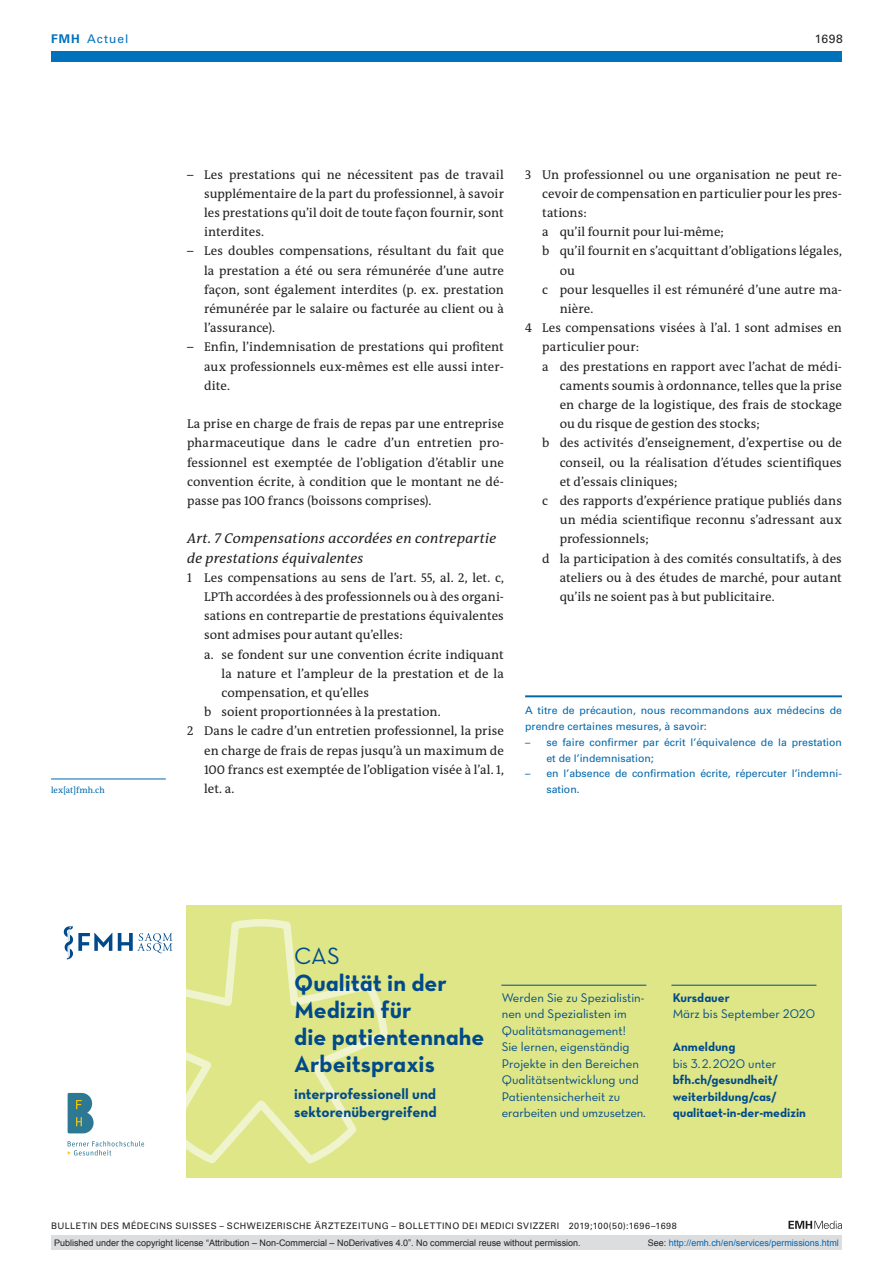
<style>
.page{position:relative;width:893px;height:1263px;background:#fff}
.page>*{position:absolute;margin:0;border:0;box-sizing:border-box;transform-origin:0 0}
.t1{font:24px/27px "Neutra Text Bold Alt";color:#004a8b}
.t2{font:24px "Neutra Text";color:#004a8b}
.t3{font:15px/18px "Neutra Text Bold Alt";color:#004a8b}
.t4{font:italic 14.25px/19.2px "The Antiqua B W5 Plain";letter-spacing:.015em;color:#231f20}
.t5{font:12.75px/19.2px "The Antiqua B W5 Plain";letter-spacing:.005em;color:#231f20;text-align:justify}
.t6{font:12.75px/16.5px "Neutra Text Book Alt";color:#004a8b}
.t7{font:12.75px/16.5px "Neutra Text Bold Alt";color:#004a8b}
.t8{font:12px "Univers LT Std";letter-spacing:.085em;color:#0072bc}
.t9{font:12px "Univers LT Std";color:#231f20}
.t10{font:10.5px/15.8px "Univers LT Std";color:#0067aa}
.t11{font:9px "Arial";color:#231f20}
.t12{font:9px "Univers LT Std";letter-spacing:.05em;color:#231f20}
.t13{font:9px "Arial";color:#0166b3}
.t14{font:8.7px "The Antiqua B W5 Plain";letter-spacing:.02em;color:#0067aa}
.s1{font-weight:700}
.s2{color:#231f20}
</style>
<div class="page">
<svg style="left:788px;top:1221px;width:54px;height:8px"></svg>
<hr style="left:525px;top:695px;width:317px;height:2px;background:#0067aa">
<div style="left:186px;top:905px;width:656px;height:272px;background:#dee687"></div>
<svg style="left:186px;top:919px;width:202px;height:245px"></svg>
<hr style="left:501px;top:985px;width:145px;height:1px;background:#004a8b">
<hr style="left:671px;top:985px;width:145px;height:1px;background:#004a8b">
<svg style="left:64px;top:926px;width:48px;height:33px"></svg>
<svg style="left:118px;top:933px;width:54px;height:20px"></svg>
<svg style="left:68px;top:1093px;width:26px;height:40px"></svg>
<svg style="left:68px;top:1141px;width:76px;height:14px"></svg>
<hr style="left:51px;top:779px;width:115px;height:1px;background:#0067aa">
<div style="left:51px;top:51px;width:791px;height:11px;background:#0072bc"></div>
<div style="left:51px;top:1235px;width:791px;height:15px;background:#dcdddf"></div>
<p class="t8" style="left:51px;top:31px;width:79px"><span class="s1">FMH</span> Actuel</p>
<p class="t9" style="left:815px;top:31px;width:30px">1698</p>
<p class="t14" style="left:51px;top:784px;width:55px">lex[at]fmh.ch</p>
<p class="t5" style="left:204px;top:165px;width:301px;text-indent:-17px">– Les prestations qui ne nécessitent pas de travail supplémentaire de la part du professionnel, à savoir les prestations qu’il doit de toute façon fournir, sont interdites.</p>
<p class="t5" style="left:204px;top:242px;width:301px;text-indent:-17px">– Les doubles compensations, résultant du fait que la prestation a été ou sera rémunérée d’une autre façon, sont également interdites (p. ex. prestation rémunérée par le salaire ou facturée au client ou à l’assurance).</p>
<p class="t5" style="left:204px;top:338px;width:301px;text-indent:-17px">– Enfin, l’indemnisation de prestations qui profitent aux professionnels eux-mêmes est elle aussi inter&shy;dite.</p>
<p class="t5" style="left:187px;top:414px;width:318px">La prise en charge de frais de repas par une entreprise pharmaceutique dans le cadre d’un entretien pro&shy;fessionnel est exemptée de l’obligation d’établir une convention écrite, à condition que le montant ne dé&shy;passe pas 100 francs (boissons comprises).</p>
<p class="t4" style="left:187px;top:529px;width:311px">Art. 7 Compensations accordées en contrepartie de prestations équivalentes</p>
<p class="t5" style="left:187px;top:568px;width:318px">1 Les compensations au sens de l’art. 55, al. 2, let. c,</p>
<p class="t5" style="left:204px;top:587px;width:301px">LPTh accordées à des professionnels ou à des organi-</p>
<p class="t5" style="left:204px;top:606px;width:301px">sations en contrepartie de prestations équivalentes</p>
<p class="t5" style="left:204px;top:626px;width:200px">sont admises pour autant qu’elles:</p>
<p class="t5" style="left:204px;top:645px;width:301px">a. se fondent sur une convention écrite indiquant</p>
<p class="t5" style="left:222px;top:664px;width:284px">la nature et l’ampleur de la prestation et de la</p>
<p class="t5" style="left:222px;top:683px;width:149px">compensation, et qu’elles</p>
<p class="t5" style="left:204px;top:702px;width:238px">b soient proportionnées à la prestation.</p>
<p class="t5" style="left:187px;top:722px;width:318px">2 Dans le cadre d’un entretien professionnel, la prise</p>
<p class="t5" style="left:204px;top:741px;width:301px">en charge de frais de repas jusqu’à un maximum de</p>
<p class="t5" style="left:204px;top:760px;width:301px">100 francs est exemptée de l’obligation visée à l’al. 1,</p>
<p class="t5" style="left:204px;top:779px;width:32px">let. a.</p>
<p class="t5" style="left:525px;top:165px;width:318px">3 Un professionnel ou une organisation ne peut re-</p>
<p class="t5" style="left:542px;top:184px;width:301px">cevoir de compensation en particulier pour les pres-</p>
<p class="t5" style="left:542px;top:203px;width:46px">tations:</p>
<p class="t5" style="left:542px;top:222px;width:183px">a qu’il fournit pour lui-même;</p>
<p class="t5" style="left:542px;top:242px;width:301px">b qu’il fournit en s’acquittant d’obligations légales,</p>
<p class="t5" style="left:560px;top:261px;width:17px">ou</p>
<p class="t5" style="left:542px;top:280px;width:301px">c pour lesquelles il est rémunéré d’une autre ma-</p>
<p class="t5" style="left:560px;top:299px;width:35px">nière.</p>
<p class="t5" style="left:525px;top:318px;width:318px">4 Les compensations visées à l’al. 1 sont admises en</p>
<p class="t5" style="left:542px;top:338px;width:99px">particulier pour:</p>
<p class="t5" style="left:542px;top:357px;width:301px">a des prestations en rapport avec l’achat de médi-</p>
<p class="t5" style="left:560px;top:376px;width:284px">caments soumis à ordonnance, telles que la prise</p>
<p class="t5" style="left:560px;top:395px;width:284px">en charge de la logistique, des frais de stockage</p>
<p class="t5" style="left:560px;top:414px;width:202px">ou du risque de gestion des stocks;</p>
<p class="t5" style="left:542px;top:434px;width:301px">b des activités d’enseignement, d’expertise ou de</p>
<p class="t5" style="left:560px;top:453px;width:284px">conseil, ou la réalisation d’études scientifiques</p>
<p class="t5" style="left:560px;top:472px;width:119px">et d’essais cliniques;</p>
<p class="t5" style="left:542px;top:491px;width:301px">c des rapports d’expérience pratique publiés dans</p>
<p class="t5" style="left:560px;top:510px;width:284px">un média scientifique reconnu s’adressant aux</p>
<p class="t5" style="left:560px;top:530px;width:91px">professionnels;</p>
<p class="t5" style="left:542px;top:549px;width:301px">d la participation à des comités consultatifs, à des</p>
<p class="t5" style="left:560px;top:568px;width:284px">ateliers ou à des études de marché, pour autant</p>
<p class="t5" style="left:560px;top:587px;width:216px">qu’ils ne soient pas à but publicitaire.</p>
<p class="t10" style="left:525px;top:703px;width:318px">A titre de précaution, nous recommandons aux médecins de prendre certaines mesures, à savoir:</p>
<p class="t10" style="left:546px;top:734px;width:297px;text-indent:-21px">– se faire confirmer par écrit l’équivalence de la prestation et de l’indemnisation;</p>
<p class="t10" style="left:546px;top:766px;width:297px;text-indent:-21px">– en l’absence de confirmation écrite, répercuter l’indemni&shy;sation.</p>
<h1 class="t2" style="left:294px;top:942px;width:47px">CAS</h1>
<h1 class="t1" style="left:294px;top:969px;width:192px">Qualität in der<br>Medizin für<br>die patientennahe<br>Arbeitspraxis</h1>
<p class="t3" style="left:294px;top:1085px;width:144px">interprofessionell und sektorenübergreifend</p>
<p class="t6" style="left:502px;top:989px;width:146px">Werden Sie zu Spezialistin&shy;nen und Spezialisten im<br>Qualitätsmanagement!<br>Sie lernen, eigenständig<br>Projekte in den Bereichen<br>Qualitätsentwicklung und<br>Patientensicherheit zu erarbeiten und umzusetzen.</p>
<p class="t7" style="left:673px;top:989px;width:59px">Kursdauer</p>
<p class="t6" style="left:673px;top:1006px;width:144px">März bis September 2020</p>
<p class="t7" style="left:673px;top:1038px;width:64px">Anmeldung</p>
<p class="t6" style="left:673px;top:1055px;width:105px">bis 3. 2.2020 unter</p>
<p class="t7" style="left:673px;top:1071px;width:135px">bfh.ch/gesundheit/ weiterbildung/cas/ qualitaet-in-der-medizin</p>
<p class="t12" style="left:51px;top:1220px;width:627px">BULLETIN DES MÉDECINS SUISSES – SCHWEIZERISCHE ÄRZTEZEITUNG – BOLLETTINO DEI MEDICI SVIZZERI 2019;100(50):1696–1698</p>
<p class="t11" style="left:54px;top:1237px;width:528px">Published under the copyright license “Attribution – Non-Commercial – NoDerivatives 4.0”. No commercial reuse without permission.</p>
<p class="t13" style="left:648px;top:1237px;width:193px"><span class="s2">See:</span> http://emh.ch/en/services/permissions.html</p>
</div>
